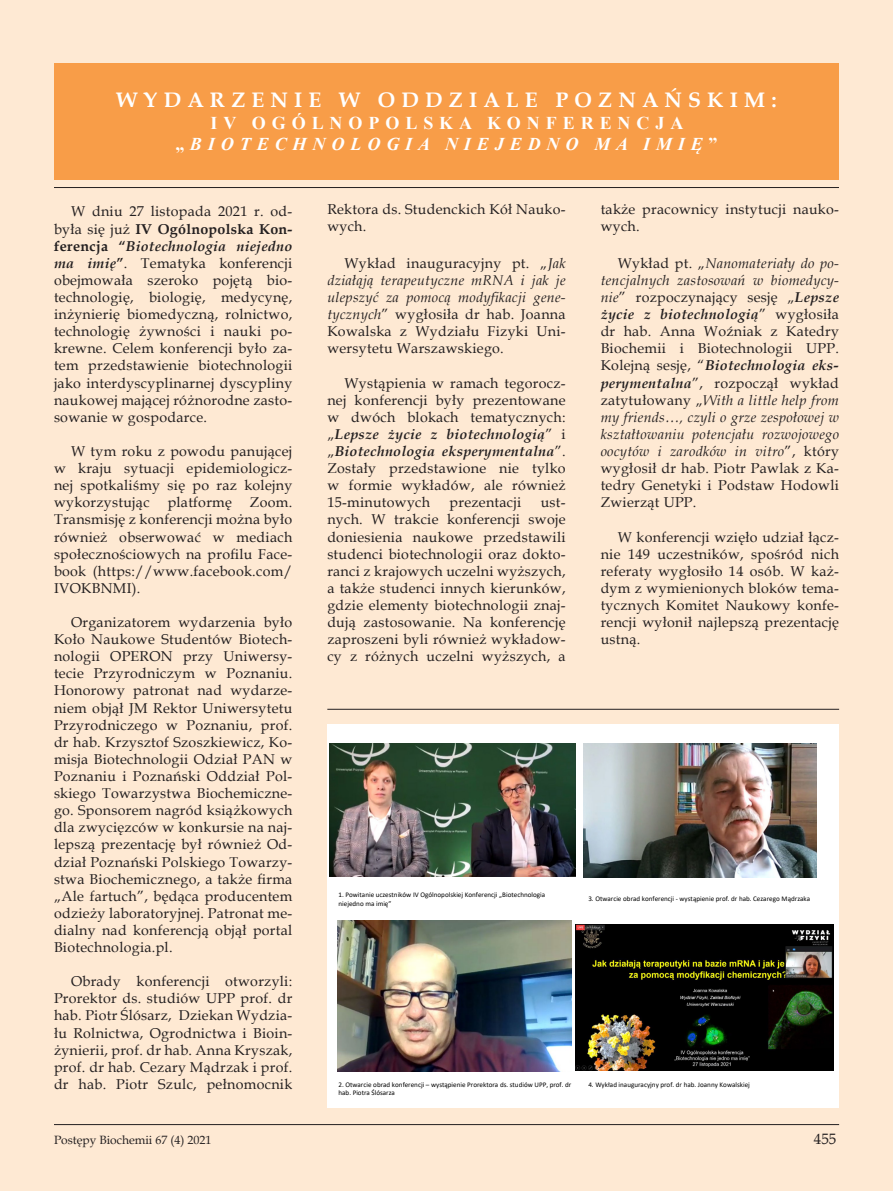
<style>
.page{position:relative;width:893px;height:1191px;background:#fee9d3}
.page>*{position:absolute;margin:0;border:0;box-sizing:border-box;transform-origin:0 0}
.Tytul_glowny{font:700 21px "Book Antiqua";letter-spacing:.295em;color:#fff}
.Tytul_glowny-2{font:italic 700 18px/21.6px "Times New Roman";letter-spacing:.33em;color:#fff;text-align:center}
.t1{font:15px "Book Antiqua";color:#231f20}
.Body_tekst{font:14.25px/17.1px "Book Antiqua";letter-spacing:.02em;color:#231f20;text-align:justify}
.t2{font:12px "Book Antiqua";color:#231f20}
.t3{font:7.05px/8.6px "Calibri";color:#000}
.s1{font-style:normal}
.s2{font-weight:700}
.s3{font-weight:700;font-style:italic}
.s4{font-style:italic}
</style>
<div class="page">
<hr style="left:54px;top:1124px;width:785px;height:1px;background:#231f20">
<div style="left:54px;top:63px;width:785px;height:116px;background:#f89d48"></div>
<hr style="left:54px;top:187px;width:785px;height:1px;background:#231f20">
<div style="left:327px;top:724px;width:512px;height:384px;background:#fff"></div>
<img style="left:337px;top:920px;width:234px;height:151px">
<img style="left:583px;top:743px;width:234px;height:135px">
<img style="left:330px;top:743px;width:246px;height:133px">
<img style="left:575px;top:924px;width:258px;height:146px">
<hr style="left:327px;top:709px;width:512px;height:1px;background:#231f20">
<p class="Tytul_glowny" style="left:116px;top:86px;width:662px">WYDARZENIE W ODDZIALE POZNAŃSKIM:</p>
<p class="Tytul_glowny-2" style="left:175px;top:111px;width:544px"><span class="s1">IV OGÓLNOPOLSKA KONFERENCJA „</span>BIOTECHNOLOGIA NIEJEDNO MA IMIĘ<span class="s1">”</span></p>
<p class="Body_tekst" style="left:54px;top:203px;width:240px;text-indent:17px">W dniu 27 listopada 2021 r. od&shy;była się już <span class="s2">IV Ogólnopolska Kon&shy;ferencja “</span><span class="s3">Biotechnologia niejedno ma imię</span><span class="s2">”</span>. Tematyka konferencji obejmowała szeroko pojętą bio&shy;technologię, biologię, medycynę, inżynierię biomedyczną, rolnictwo, technologię żywności i nauki po&shy;krewne. Celem konferencji było za&shy;tem przedstawienie biotechnologii jako interdyscyplinarnej dyscypliny naukowej mającej różnorodne zasto&shy;sowanie w gospodarce.</p>
<p class="Body_tekst" style="left:54px;top:442px;width:240px;text-indent:17px">W tym roku z powodu panującej w kraju sytuacji epidemiologicz&shy;nej spotkaliśmy się po raz kolejny wykorzystując</p>
<p class="Body_tekst" style="left:168px;top:493px;width:66px">platformę</p>
<p class="Body_tekst" style="left:54px;top:493px;width:240px;text-indent:196px">Zoom.<br>Transmisję z konferencji można było również obserwować w mediach społecznościowych na profilu Face&shy;book (https://www.facebook.com/ IVOKBNMI).</p>
<p class="Body_tekst" style="left:54px;top:613px;width:240px;text-indent:17px">Organizatorem wydarzenia było Koło Naukowe Studentów Biotech&shy;nologii OPERON przy Uniwersy&shy;tecie Przyrodniczym w Poznaniu.<br>Honorowy patronat nad wydarze&shy;niem objął JM Rektor Uniwersytetu Przyrodniczego w Poznaniu, prof. dr hab. Krzysztof Szoszkiewicz, Ko&shy;misja Biotechnologii Odział PAN w Poznaniu i Poznański Oddział Pol&shy;skiego Towarzystwa Biochemiczne&shy;go. Sponsorem nagród książkowych dla zwycięzców w konkursie na naj&shy;lepszą prezentację był również Od&shy;dział Poznański Polskiego Towarzy&shy;stwa Biochemicznego, a także firma „Ale fartuch”, będąca producentem odzieży laboratoryjnej. Patronat me&shy;dialny nad konferencją objął portal Biotechnologia.pl.</p>
<p class="Body_tekst" style="left:54px;top:972px;width:240px;text-indent:17px">Obrady konferencji otworzyli:<br>Prorektor ds. studiów UPP prof. dr hab. Piotr Ślósarz, Dziekan Wydzia&shy;łu Rolnictwa, Ogrodnictwa i Bioin&shy;żynierii, prof. dr hab. Anna Kryszak, prof. dr hab. Cezary Mądrzak i prof. dr hab. Piotr Szulc, pełnomocnik</p>
<p class="Body_tekst" style="left:327px;top:200px;width:240px">Rektora ds. Studenckich Kół Nauko&shy;wych.</p>
<p class="Body_tekst" style="left:327px;top:254px;width:240px;text-indent:17px">Wykład inauguracyjny pt. „<span class="s4">Jak działąją terapeutyczne mRNA i jak je ulepszyć za pomocą modyfikacji gene&shy;tycznych</span>” wygłosiła dr hab. Joanna Kowalska z Wydziału Fizyki Uni&shy;wersytetu Warszawskiego.</p>
<p class="Body_tekst" style="left:327px;top:374px;width:240px;text-indent:17px">Wystąpienia w ramach tegorocz&shy;nej konferencji były prezentowane w dwóch blokach tematycznych: „<span class="s3">Lepsze życie z biotechnologią</span>” i „<span class="s3">Biotechnologia eksperymentalna</span>”.<br>Zostały przedstawione nie tylko w formie wykładów, ale również 15-minutowych</p>
<p class="Body_tekst" style="left:450px;top:493px;width:73px">prezentacji</p>
<p class="Body_tekst" style="left:327px;top:493px;width:240px;text-indent:213px">ust&shy;nych. W trakcie konferencji swoje doniesienia naukowe przedstawili studenci biotechnologii oraz dokto&shy;ranci z krajowych uczelni wyższych, a także studenci innych kierunków, gdzie elementy biotechnologii znaj&shy;dują zastosowanie. Na konferencję zaproszeni byli również wykładow&shy;cy z różnych uczelni wyższych, a</p>
<p class="Body_tekst" style="left:601px;top:200px;width:240px">także pracownicy instytucji nauko&shy;wych.</p>
<p class="Body_tekst" style="left:601px;top:254px;width:240px;text-indent:17px">Wykład pt. „<span class="s4">Nanomateriały do po&shy;tencjalnych zastosowań w biomedycy&shy;nie</span>” rozpoczynający sesję „<span class="s3">Lepsze życie z biotechnologią</span>” wygłosiła dr hab. Anna Woźniak z Katedry Biochemii i Biotechnologii UPP.<br>Kolejną sesję, “<span class="s3">Biotechnologia eks&shy;perymentalna</span>”, rozpoczął wykład zatytułowany „<span class="s4">With a little help from my friends…, czyli o grze zespołowej w kształtowaniu potencjału rozwojowego oocytów i zarodków in vitro</span>”, który wygłosił dr hab. Piotr Pawlak z Ka&shy;tedry Genetyki i Podstaw Hodowli Zwierząt UPP.</p>
<p class="Body_tekst" style="left:601px;top:528px;width:240px;text-indent:17px">W konferencji wzięło udział łącz&shy;nie 149 uczestników, spośród nich referaty wygłosiło 14 osób. W każ&shy;dym z wymienionych bloków tema&shy;tycznych Komitet Naukowy konfe&shy;rencji wyłonił najlepszą prezentację ustną.</p>
<p class="t3" style="left:338px;top:890px;width:208px">1. Powitanie uczestników IV Ogólnopolskiej Konferencji „Biotechnologia niejedno ma imię”</p>
<p class="t3" style="left:588px;top:894px;width:223px">3. Otwarcie obrad konferencji - wystąpienie prof. dr hab. Cezarego Mądrzaka</p>
<p class="t3" style="left:338px;top:1080px;width:234px">2. Otwarcie obrad konferencji – wystąpienie Prorektora ds. studiów UPP, prof. dr</p>
<p class="t3" style="left:588px;top:1080px;width:163px">4. Wykład inauguracyjny prof. dr hab. Joanny Kowalskiej</p>
<p class="t3" style="left:338px;top:1088px;width:58px">hab. Piotra Ślósarza</p>
<p class="t2" style="left:54px;top:1131px;width:159px">Postępy Biochemii 67 (4) 2021</p>
<p class="t1" style="left:814px;top:1128px;width:24px">455</p>
</div>
